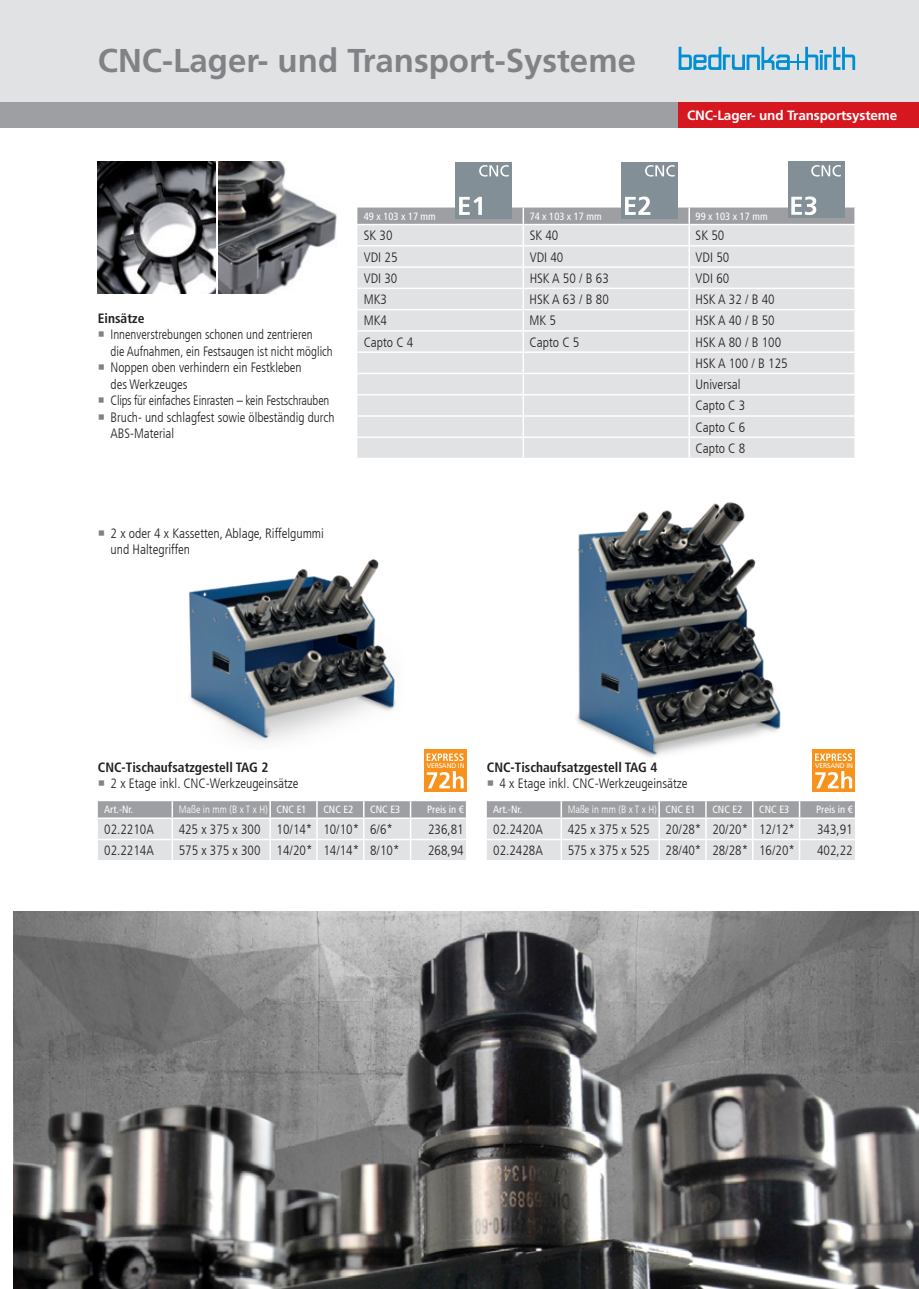
<style>
.page{position:relative;width:919px;height:1289px;background:#fff}
.page>*{position:absolute;margin:0;border:0;box-sizing:border-box;transform-origin:0 0}
.t1{font:700 33px "Frutiger LT Com";color:#808285}
.t2{font:300 condensed 13.5px/21.3px "Frutiger LT Com";color:#231f20}
.t3{font:300 condensed 13.5px/16.5px "Frutiger LT Com";color:#231f20;scale:.94 1}
.t4{font:700 condensed 13.5px "Frutiger LT Com";color:#231f20}
.t5{font:700 13.5px "Frutiger LT Com";letter-spacing:-.01em;color:#fff}
.t6{font:condensed 10.5px "Frutiger LT Com";color:#fff}
.t7{font:300 condensed 10.5px "Frutiger LT Com";color:#fff}
.t8{font:6.75px "Frutiger LT Com";letter-spacing:-.02em;color:#fff}
.s1{font-weight:400}
</style>
<div class="page">
<div style="left:0;top:0;width:918px;height:102px;background:#e1e2e4"></div>
<svg style="left:678px;top:47px;width:177px;height:23px"></svg>
<svg style="left:487px;top:801px;width:367px;height:59px;background:#cecfd2"></svg>
<hr style="left:798px;top:840px;width:2px;height:20px;background:#fff">
<hr style="left:487px;top:817px;width:74px;height:2px;background:#fff">
<hr style="left:561px;top:817px;width:98px;height:2px;background:#fff">
<hr style="left:659px;top:817px;width:47px;height:2px;background:#fff">
<hr style="left:706px;top:817px;width:46px;height:2px;background:#fff">
<hr style="left:752px;top:817px;width:47px;height:2px;background:#fff">
<hr style="left:799px;top:817px;width:55px;height:2px;background:#fff">
<hr style="left:487px;top:838px;width:74px;height:2px;background:#fff">
<hr style="left:561px;top:838px;width:98px;height:2px;background:#fff">
<hr style="left:659px;top:838px;width:47px;height:2px;background:#fff">
<hr style="left:706px;top:838px;width:46px;height:2px;background:#fff">
<hr style="left:752px;top:838px;width:47px;height:2px;background:#fff">
<hr style="left:799px;top:838px;width:55px;height:2px;background:#fff">
<svg style="left:98px;top:801px;width:368px;height:59px;background:#cecfd2"></svg>
<hr style="left:98px;top:817px;width:74px;height:2px;background:#fff">
<hr style="left:172px;top:817px;width:98px;height:2px;background:#fff">
<hr style="left:270px;top:817px;width:47px;height:2px;background:#fff">
<hr style="left:317px;top:817px;width:47px;height:2px;background:#fff">
<hr style="left:364px;top:817px;width:46px;height:2px;background:#fff">
<hr style="left:410px;top:817px;width:56px;height:2px;background:#fff">
<hr style="left:98px;top:838px;width:74px;height:2px;background:#fff">
<hr style="left:172px;top:838px;width:98px;height:2px;background:#fff">
<hr style="left:270px;top:838px;width:47px;height:2px;background:#fff">
<hr style="left:317px;top:838px;width:47px;height:2px;background:#fff">
<hr style="left:364px;top:838px;width:46px;height:2px;background:#fff">
<hr style="left:410px;top:838px;width:56px;height:2px;background:#fff">
<img style="left:576px;top:502px;width:205px;height:256px">
<img style="left:189px;top:559px;width:207px;height:183px">
<img style="left:98px;top:162px;width:118px;height:132px">
<img style="left:218px;top:162px;width:118px;height:132px">
<div style="left:455px;top:162px;width:57px;height:56px;background:#828f96"></div>
<svg style="left:479px;top:165px;width:29px;height:11px"></svg>
<div style="left:621px;top:162px;width:57px;height:56px;background:#828f96"></div>
<svg style="left:645px;top:165px;width:29px;height:11px"></svg>
<div style="left:787px;top:162px;width:57px;height:56px;background:#828f96"></div>
<svg style="left:811px;top:165px;width:29px;height:11px"></svg>
<svg style="left:357px;top:196px;width:498px;height:262px;background:#dedfe1"></svg>
<img style="left:13px;top:911px;width:905px;height:377px">
<div style="left:13px;top:102px;width:905px;height:26px;background:#9d9fa2"></div>
<div style="left:678px;top:102px;width:240px;height:26px;background:#d7171f"></div>
<div style="left:0;top:102px;width:13px;height:26px;background:#9d9fa2"></div>
<div style="left:424px;top:749px;width:42px;height:42px;background:#f7931d"></div>
<svg style="left:427px;top:771px;width:36px;height:17px"></svg>
<svg style="left:426px;top:753px;width:37px;height:8px"></svg>
<div style="left:812px;top:749px;width:43px;height:42px;background:#f7931d"></div>
<svg style="left:815px;top:771px;width:37px;height:17px"></svg>
<svg style="left:815px;top:753px;width:37px;height:8px"></svg>
<h1 class="t1" style="left:98px;top:41px;width:539px">CNC-Lager- und Transport-Systeme</h1>
<p class="t5" style="left:687px;top:107px;width:211px">CNC-Lager- und Transportsysteme</p>
<p class="t4" style="left:98px;top:310px;width:48px">Einsätze</p>
<p class="t3" style="left:111px;top:326px;width:240px">Innenverstrebungen schonen und zentrieren<br>die Aufnahmen, ein Festsaugen ist nicht möglich Noppen oben verhindern ein Festkleben<br>des Werkzeuges<br>Clips für einfaches Einrasten – kein Festschrauben Bruch- und schlagfest sowie ölbeständig durch ABS-Material</p>
<p class="t2" style="left:111px;top:525px;width:215px;line-height:16.5px">2 x oder 4 x Kassetten, Ablage, Riffelgummi und Haltegriffen</p>
<p class="t6" style="left:364px;top:210px;width:73px">49 x 103 x 17 mm</p>
<p class="t6" style="left:529px;top:210px;width:73px">74 x 103 x 17 mm</p>
<p class="t6" style="left:695px;top:210px;width:73px">99 x 103 x 17 mm</p>
<p class="t2" style="left:364px;top:225px;width:30px">SK 30</p>
<p class="t2" style="left:529px;top:225px;width:30px">SK 40</p>
<p class="t2" style="left:695px;top:225px;width:30px">SK 50</p>
<p class="t2" style="left:364px;top:246px;width:35px">VDI 25</p>
<p class="t2" style="left:529px;top:246px;width:35px">VDI 40</p>
<p class="t2" style="left:695px;top:246px;width:35px">VDI 50</p>
<p class="t2" style="left:364px;top:268px;width:35px">VDI 30</p>
<p class="t2" style="left:529px;top:268px;width:81px">HSK A 50 / B 63</p>
<p class="t2" style="left:695px;top:268px;width:35px">VDI 60</p>
<p class="t2" style="left:364px;top:289px;width:25px">MK3</p>
<p class="t2" style="left:529px;top:289px;width:81px">HSK A 63 / B 80</p>
<p class="t2" style="left:695px;top:289px;width:81px">HSK A 32 / B 40</p>
<p class="t2" style="left:363px;top:310px;width:25px">MK4</p>
<p class="t2" style="left:529px;top:310px;width:28px">MK 5</p>
<p class="t2" style="left:695px;top:310px;width:81px">HSK A 40 / B 50</p>
<p class="t2" style="left:363px;top:331px;width:51px">Capto C 4</p>
<p class="t2" style="left:529px;top:331px;width:51px">Capto C 5</p>
<p class="t2" style="left:695px;top:331px;width:94px">HSK A 80 / B 100<br>HSK A 100 / B 125<br>Universal<br>Capto C 3<br>Capto C 6<br>Capto C 8</p>
<p class="t4" style="left:98px;top:759px;width:172px">CNC-Tischaufsatzgestell TAG 2</p>
<p class="t2" style="left:111px;top:773px;width:189px">2 x Etage inkl. CNC-Werkzeugeinsätze</p>
<p class="t6" style="left:104px;top:803px;width:30px">Art.-Nr.</p>
<p class="t7" style="left:179px;top:803px;width:129px">Maße in mm (B x T x H) <span class="s1">CNC E1</span></p>
<p class="t6" style="left:323px;top:803px;width:32px">CNC E2</p>
<p class="t6" style="left:370px;top:803px;width:32px">CNC E3</p>
<p class="t6" style="left:427px;top:803px;width:38px">Preis in €</p>
<p class="t2" style="left:104px;top:818px;width:51px">02.2210A</p>
<p class="t2" style="left:179px;top:818px;width:216px">425 x 375 x 300 10/14* 10/10* 6/6*</p>
<p class="t2" style="left:428px;top:818px;width:37px">236,81</p>
<p class="t2" style="left:104px;top:840px;width:51px">02.2214A</p>
<p class="t2" style="left:179px;top:840px;width:222px">575 x 375 x 300 14/20* 14/14* 8/10*</p>
<p class="t2" style="left:428px;top:840px;width:37px">268,94</p>
<p class="t4" style="left:487px;top:759px;width:172px">CNC-Tischaufsatzgestell TAG 4</p>
<p class="t2" style="left:499px;top:773px;width:189px">4 x Etage inkl. CNC-Werkzeugeinsätze</p>
<p class="t6" style="left:493px;top:803px;width:30px">Art.-Nr.</p>
<p class="t7" style="left:567px;top:803px;width:129px">Maße in mm (B x T x H) <span class="s1">CNC E1</span></p>
<p class="t6" style="left:712px;top:803px;width:32px">CNC E2</p>
<p class="t6" style="left:759px;top:803px;width:32px">CNC E3</p>
<p class="t6" style="left:816px;top:803px;width:38px">Preis in €</p>
<p class="t2" style="left:493px;top:818px;width:51px">02.2420A</p>
<p class="t2" style="left:567px;top:818px;width:229px">425 x 375 x 525 20/28* 20/20* 12/12*</p>
<p class="t2" style="left:817px;top:818px;width:37px">343,91</p>
<p class="t2" style="left:493px;top:840px;width:51px">02.2428A</p>
<p class="t2" style="left:567px;top:840px;width:229px">575 x 375 x 525 28/40* 28/28* 16/20*</p>
<p class="t2" style="left:817px;top:840px;width:37px">402,22</p>
<p class="t8" style="left:426px;top:761px;width:39px">VERSAND IN</p>
<p class="t8" style="left:815px;top:761px;width:39px">VERSAND IN</p>
</div>
